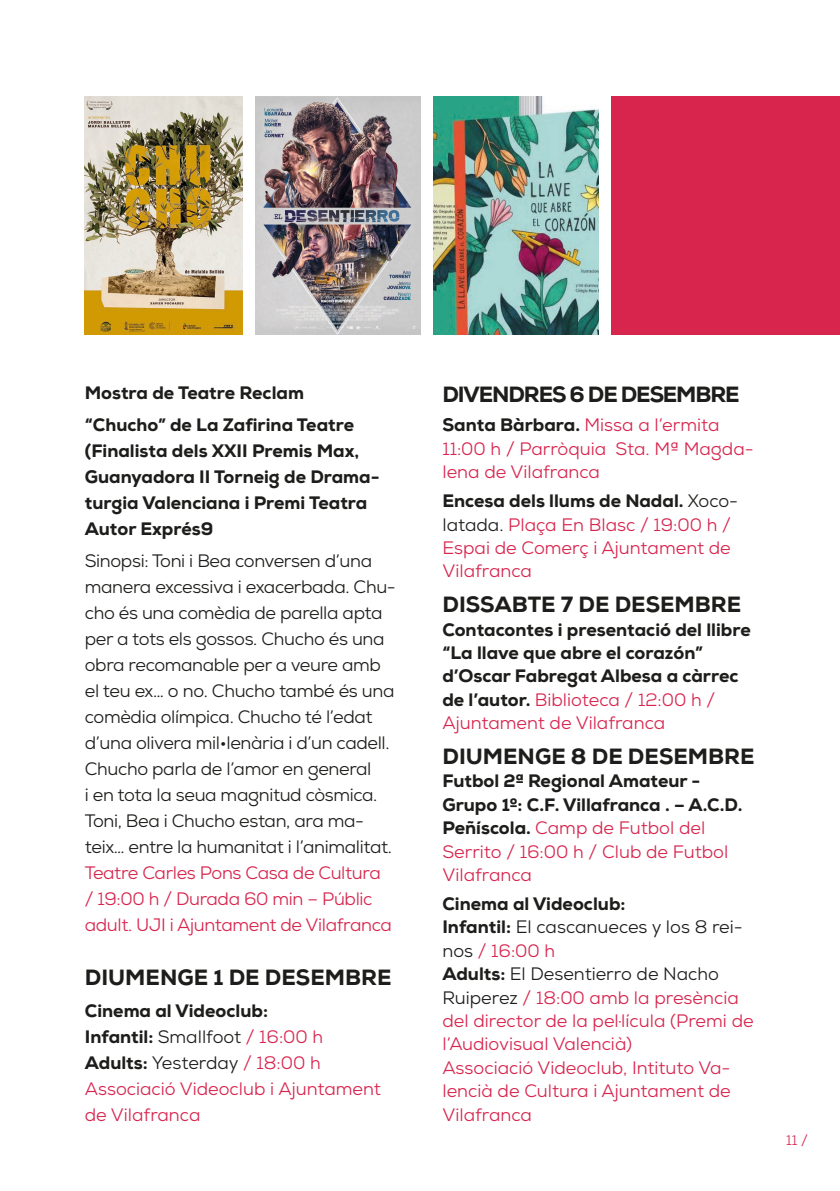
<style>
.page{position:relative;width:840px;height:1191px;background:#fff}
.page>*{position:absolute;margin:0;border:0;box-sizing:border-box;transform-origin:0 0}
.t1{font:800 22px "Nexa";color:#1d1d1b}
.t2{font:800 22px "Nexa";letter-spacing:-.05em;color:#1d1d1b}
.t3{font:18px/23.4px "Nexa";color:#d7254e}
.t4{font:800 18px/23.4px "Nexa";color:#1d1d1b}
.t5{font:18px/26px "Nexa";letter-spacing:-.02em;color:#1d1d1b}
.t6{font:18px/26px "Nexa";letter-spacing:-.02em;color:#d7254e}
.t7{font:14px "Nexa";color:#d7254e}
.s1{font-weight:800;color:#1d1d1b}
.s2{color:#1d1d1b}
.s3{font-weight:400;color:#d7254e}
</style>
<div class="page">
<img style="left:85px;top:96px;width:157px;height:238px">
<img style="left:255px;top:96px;width:165px;height:238px">
<div style="left:611px;top:96px;width:228px;height:239px;background:#d7254e"></div>
<img style="left:433px;top:96px;width:165px;height:238px">
<p class="t4" style="left:85px;top:377px;width:270px;line-height:31.6px">Mostra de Teatre Reclam “Chucho” de La Zafirina Teatre</p>
<p class="t4" style="left:85px;top:437px;width:296px;line-height:26px">(Finalista dels XXII Premis Max,<br>Guanyadora II Torneig de Drama&shy;turgia Valenciana i Premi Teatra<br>Autor Exprés9</p>
<p class="t5" style="left:85px;top:547px;width:312px">Sinopsi: Toni i Bea conversen d’una manera excessiva i exacerbada. Chu&shy;cho és una comèdia de parella apta per a tots els gossos. Chucho és una obra recomanable per a veure amb el teu ex… o no. Chucho també és una comèdia olímpica. Chucho té l’edat d’una olivera mil•lenària i d’un cadell.<br>Chucho parla de l’amor en general<br>i en tota la seua magnitud còsmica.<br>Toni, Bea i Chucho estan, ara ma&shy;teix… entre la humanitat i l’animalitat.</p>
<p class="t6" style="left:85px;top:859px;width:308px">Teatre Carles Pons Casa de Cultura / 19:00 h / Durada 60 min – Públic adult. UJI i Ajuntament de Vilafranca</p>
<p class="t1" style="left:85px;top:963px;width:308px">DIUMENGE 1 DE DESEMBRE</p>
<p class="t3" style="left:85px;top:997px;width:297px;line-height:26px"><span class="s1">Cinema al Videoclub:<br>Infantil:</span> <span class="s2">Smallfoot</span> / 16:00 h<br><span class="s1">Adults:</span> <span class="s2">Yesterday</span> / 18:00 h<br>Associació Videoclub i Ajuntament de Vilafranca</p>
<p class="t2" style="left:442px;top:380px;width:298px">DIVENDRES 6 DE DESEMBRE</p>
<p class="t3" style="left:442px;top:413px;width:313px"><span class="s1">Santa Bàrbara.</span> Missa a l’ermita<br>11:00 h / Parròquia Sta. Mª Magda&shy;lena de Vilafranca</p>
<p class="t3" style="left:442px;top:489px;width:297px"><span class="s1">Encesa dels llums de Nadal.</span> <span class="s2">Xoco&shy;latada.</span> Plaça En Blasc / 19:00 h /<br>Espai de Comerç i Ajuntament de<br>Vilafranca</p>
<p class="t1" style="left:442px;top:590px;width:300px">DISSABTE 7 DE DESEMBRE</p>
<p class="t4" style="left:442px;top:617px;width:310px">Contacontes i presentació del llibre “La llave que abre el corazón” d’Oscar Fabregat Albesa a càrrec de l’autor. <span class="s3">Biblioteca / 12:00 h /<br>Ajuntament de Vilafranca</span></p>
<p class="t1" style="left:442px;top:742px;width:313px">DIUMENGE 8 DE DESEMBRE</p>
<p class="t4" style="left:442px;top:769px;width:301px">Futbol 2ª Regional Amateur -<br>Grupo 1º: C.F. Villafranca . – A.C.D.<br>Peñíscola. <span class="s3">Camp de Futbol del<br>Serrito / 16:00 h / Club de Futbol<br>Vilafranca</span></p>
<p class="t3" style="left:442px;top:892px;width:312px"><span class="s1">Cinema al Videoclub:<br>Infantil:</span> <span class="s2">El cascanueces y los 8 rei&shy;nos</span> / 16:00 h<br><span class="s1">Adults:</span> <span class="s2">El Desentierro de Nacho<br>Ruiperez</span> / 18:00 amb la presència del director de la pel·lícula (Premi de l’Audiovisual Valencià)<br>Associació Videoclub, Intituto Va&shy;lencià de Cultura i Ajuntament de<br>Vilafranca</p>
<p class="t7" style="left:785px;top:1131px;width:23px">11 /</p>
</div>
